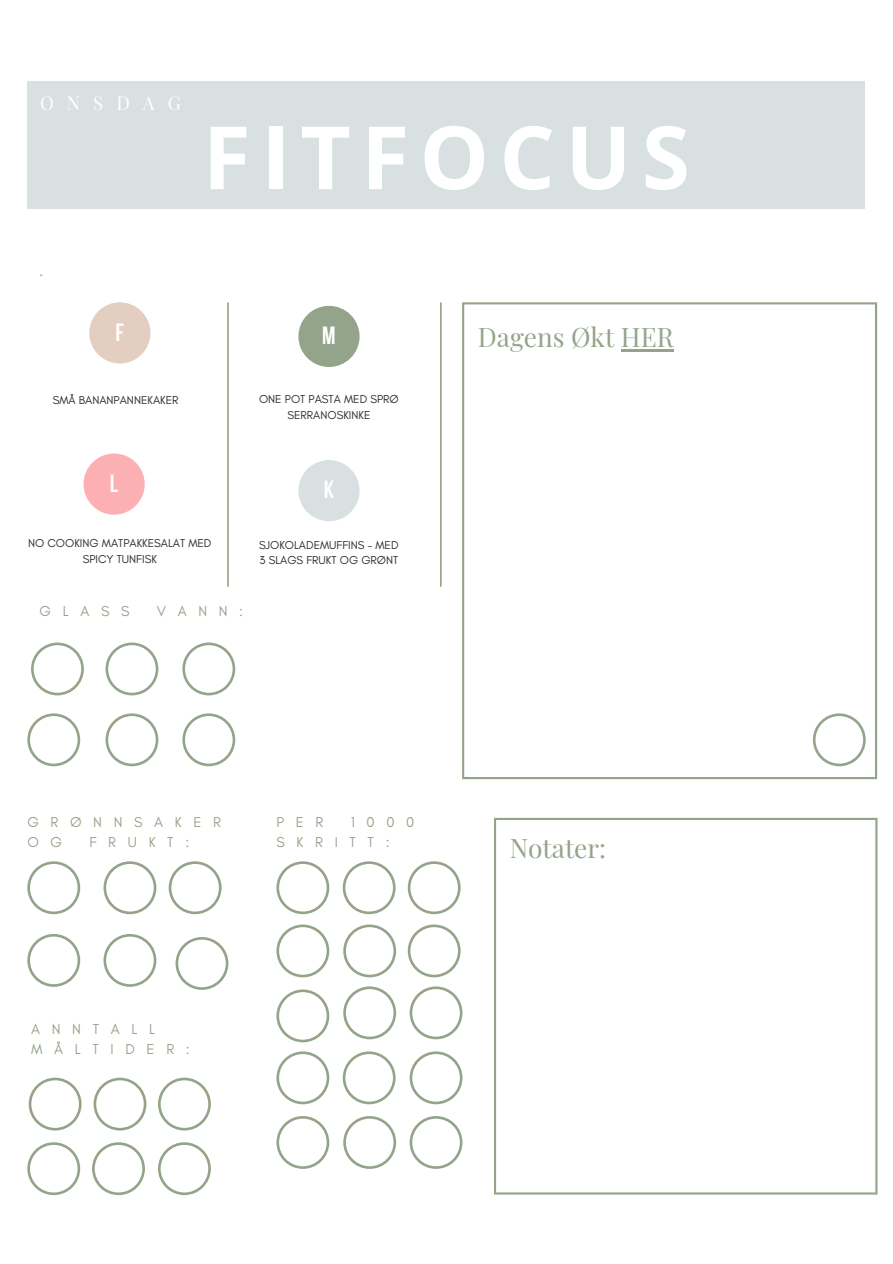
<style>
.page{position:relative;width:893px;height:1264px;background:#fff}
.page>*{position:absolute;margin:0;border:0;box-sizing:border-box;transform-origin:0 0}
.t1{font:700 87.45px "Open Sans";letter-spacing:.12em;color:#fff}
.t2{font:26.25px "Playfair Display";color:#94a48a}
.t3{font:700 24.9px "Bebas Neue";color:#fff}
.t4{font:18.6px "Playfair Display";letter-spacing:.7em;color:#fff}
.t5{font:14.55px/19.6px "Glacial Indifference";letter-spacing:.8em;color:#94a48a}
.t6{font:14.55px "Playfair Display";color:#94a48a}
.t7{font:11.7px/15.6px "Glacial Indifference";color:#2d2a26;text-align:center}
</style>
<div class="page">
<div style="left:27px;top:81px;width:838px;height:127px;background:#d8e0e1"></div>
<div style="left:89px;top:302px;width:61px;height:61px;background:#e4cec1;border-radius:50%"></div>
<div style="left:83px;top:453px;width:62px;height:61px;background:#fcb0b3;border-radius:50%"></div>
<div style="left:298px;top:306px;width:61px;height:61px;background:#94a48a;border-radius:50%"></div>
<div style="left:298px;top:460px;width:61px;height:61px;background:#d8e0e1;border-radius:50%"></div>
<svg style="left:227px;top:302px;width:2px;height:285px"></svg>
<svg style="left:440px;top:302px;width:1px;height:285px"></svg>
<svg style="left:462px;top:302px;width:415px;height:477px"></svg>
<svg style="left:31px;top:642px;width:53px;height:53px"></svg>
<svg style="left:27px;top:713px;width:53px;height:53px"></svg>
<svg style="left:105px;top:642px;width:53px;height:53px"></svg>
<svg style="left:105px;top:713px;width:53px;height:53px"></svg>
<svg style="left:182px;top:642px;width:53px;height:53px"></svg>
<svg style="left:182px;top:713px;width:53px;height:53px"></svg>
<svg style="left:27px;top:861px;width:53px;height:53px"></svg>
<svg style="left:27px;top:934px;width:53px;height:52px"></svg>
<svg style="left:103px;top:861px;width:53px;height:53px"></svg>
<svg style="left:103px;top:934px;width:53px;height:52px"></svg>
<svg style="left:169px;top:861px;width:52px;height:53px"></svg>
<svg style="left:175px;top:937px;width:53px;height:52px"></svg>
<svg style="left:812px;top:713px;width:53px;height:53px"></svg>
<hr style="left:620px;top:349px;width:53px;height:2px;background:#94a48a">
<svg style="left:29px;top:1077px;width:53px;height:53px"></svg>
<svg style="left:93px;top:1077px;width:53px;height:53px"></svg>
<svg style="left:158px;top:1077px;width:53px;height:53px"></svg>
<svg style="left:27px;top:1142px;width:53px;height:53px"></svg>
<svg style="left:92px;top:1142px;width:53px;height:53px"></svg>
<svg style="left:158px;top:1142px;width:53px;height:53px"></svg>
<svg style="left:276px;top:861px;width:53px;height:53px"></svg>
<svg style="left:343px;top:861px;width:52px;height:53px"></svg>
<svg style="left:408px;top:861px;width:52px;height:53px"></svg>
<svg style="left:276px;top:924px;width:53px;height:53px"></svg>
<svg style="left:343px;top:924px;width:53px;height:53px"></svg>
<svg style="left:408px;top:924px;width:52px;height:53px"></svg>
<svg style="left:276px;top:989px;width:53px;height:53px"></svg>
<svg style="left:343px;top:986px;width:53px;height:53px"></svg>
<svg style="left:409px;top:986px;width:53px;height:53px"></svg>
<svg style="left:276px;top:1051px;width:53px;height:53px"></svg>
<svg style="left:343px;top:1051px;width:52px;height:53px"></svg>
<svg style="left:409px;top:1051px;width:53px;height:53px"></svg>
<svg style="left:276px;top:1116px;width:53px;height:52px"></svg>
<svg style="left:343px;top:1116px;width:53px;height:52px"></svg>
<svg style="left:409px;top:1116px;width:53px;height:52px"></svg>
<svg style="left:494px;top:817px;width:383px;height:377px"></svg>
<h3 class="t4" style="left:40px;top:90px;width:142px">ONSDAG</h3>
<h1 class="t1" style="left:203px;top:96px;width:488px">FITFOCUS</h1>
<p class="t6" style="left:40px;top:260px;width:5px">.</p>
<h3 class="t3" style="left:115px;top:322px;width:10px">F</h3>
<p class="t7" style="left:53px;top:392px;width:127px">SMÅ BANANPANNEKAKER</p>
<h3 class="t3" style="left:110px;top:473px;width:10px">L</h3>
<h3 class="t3" style="left:322px;top:325px;width:15px">M</h3>
<p class="t7" style="left:259px;top:391px;width:141px">ONE POT PASTA MED SPRØ<br>SERRANOSKINKE</p>
<h3 class="t3" style="left:324px;top:479px;width:12px">k</h3>
<h2 class="t2" style="left:478px;top:318px;width:197px">Dagens Økt HER</h2>
<p class="t7" style="left:28px;top:535px;width:185px">NO COOKING MATPAKKESALAT MED<br>SPICY TUNFISK</p>
<p class="t5" style="left:40px;top:601px;width:91px">GLASS</p>
<p class="t5" style="left:157px;top:601px;width:88px">VANN:</p>
<p class="t7" style="left:259px;top:536px;width:141px;text-align:left">SJOKOLADEMUFFINS – MED<br>3 SLAGS FRUKT OG GRØNT</p>
<p class="t5" style="left:27px;top:812px;width:195px">GRØNNSAKER<br>O G</p>
<p class="t5" style="left:89px;top:831px;width:101px">FRUKT:</p>
<p class="t5" style="left:276px;top:812px;width:139px;text-indent:74px">1000<br>SKRITT:</p>
<p class="t5" style="left:276px;top:812px;width:49px">PER</p>
<p class="t5" style="left:31px;top:1018px;width:160px">ANNTALL<br>MÅLTIDER:</p>
<h2 class="t2" style="left:509px;top:829px;width:98px">Notater:</h2>
</div>
